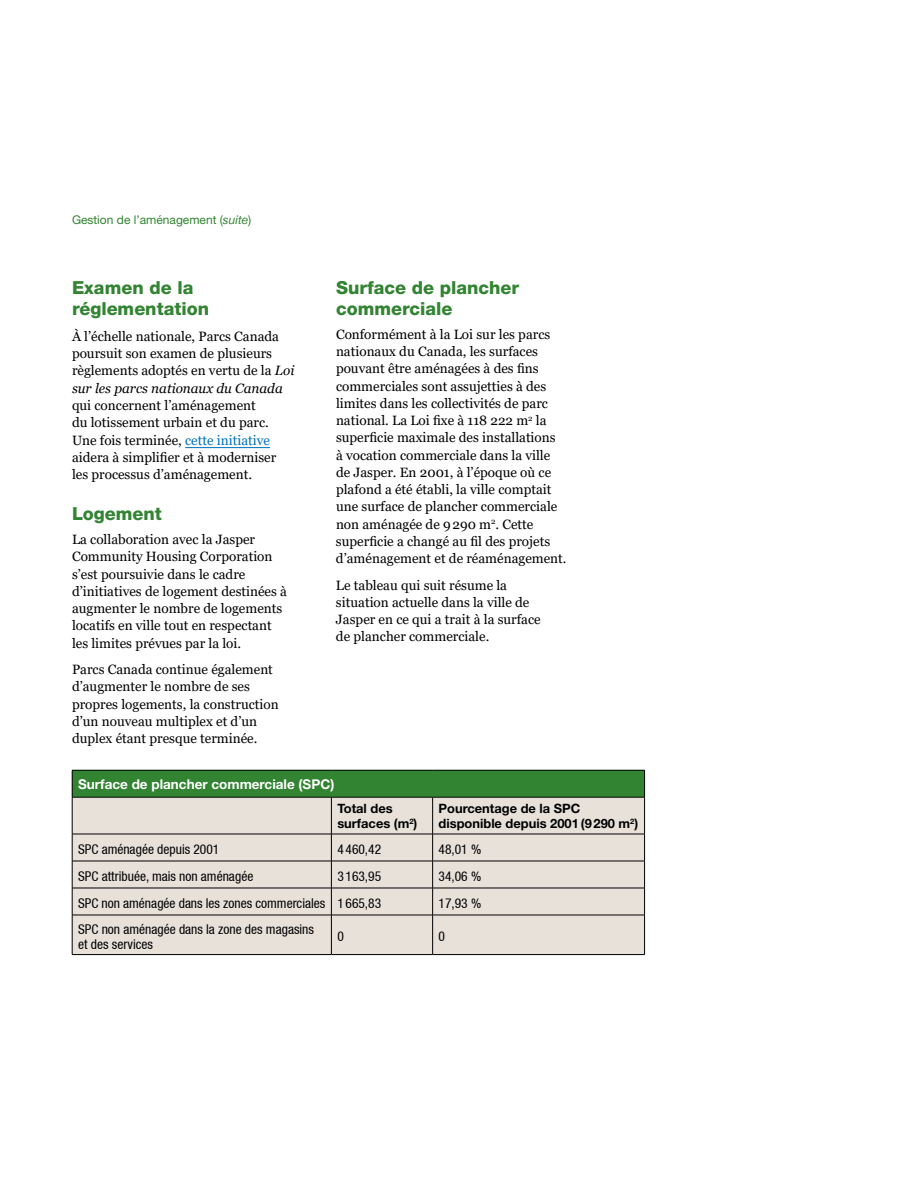
<style>
.page{position:relative;width:918px;height:1188px;background:#fff}
.page>*{position:absolute;margin:0;border:0;box-sizing:border-box;transform-origin:0 0}
.t1{font:800 18px/21px "Helvetica Neue LT Std";color:#328432}
.t2{font:13.5px/17.2px "Georgia";color:#000}
.t3{font:13.5px/15px "Helvetica Neue Condensed";color:#000}
.t4{font:700 13.5px "Helvetica Neue LT Std";color:#fff}
.t5{font:700 12.9px/15px "Helvetica Neue LT Std";color:#000}
.t6{font:12px "Helvetica Neue LT Std";color:#328432}
.s1{font-family:"Helvetica Neue LT";font-style:italic}
.s2{font-style:italic}
.s3{color:#0072bc}
</style>
<div class="page">
<hr style="left:185px;top:447px;width:85px;height:1px;background:#0072bc">
<div style="left:72px;top:770px;width:573px;height:27px;background:#328432"></div>
<div style="left:73px;top:798px;width:571px;height:156px;background:#e7e1da"></div>
<hr style="left:72px;top:770px;width:259px;height:1px;background:#000">
<svg style="left:72px;top:770px;width:1px;height:27px"></svg>
<hr style="left:331px;top:770px;width:102px;height:1px;background:#000">
<hr style="left:433px;top:770px;width:212px;height:1px;background:#000">
<hr style="left:72px;top:797px;width:259px;height:1px;background:#000">
<hr style="left:331px;top:797px;width:102px;height:1px;background:#000">
<svg style="left:644px;top:770px;width:1px;height:27px"></svg>
<hr style="left:433px;top:797px;width:212px;height:1px;background:#000">
<hr style="left:72px;top:797px;width:1px;height:37px;background:#000">
<hr style="left:331px;top:797px;width:1px;height:37px;background:#000">
<hr style="left:432px;top:797px;width:1px;height:37px;background:#000">
<hr style="left:644px;top:797px;width:1px;height:37px;background:#000">
<hr style="left:72px;top:834px;width:259px;height:1px;background:#000">
<hr style="left:331px;top:834px;width:102px;height:1px;background:#000">
<hr style="left:433px;top:834px;width:212px;height:1px;background:#000">
<hr style="left:72px;top:861px;width:259px;height:1px;background:#000">
<hr style="left:331px;top:861px;width:102px;height:1px;background:#000">
<hr style="left:433px;top:861px;width:212px;height:1px;background:#000">
<hr style="left:72px;top:888px;width:259px;height:1px;background:#000">
<svg style="left:72px;top:834px;width:1px;height:81px"></svg>
<hr style="left:331px;top:888px;width:102px;height:1px;background:#000">
<svg style="left:331px;top:834px;width:1px;height:81px"></svg>
<hr style="left:433px;top:888px;width:212px;height:1px;background:#000">
<svg style="left:432px;top:834px;width:1px;height:81px"></svg>
<svg style="left:644px;top:834px;width:1px;height:81px"></svg>
<hr style="left:72px;top:915px;width:259px;height:1px;background:#000">
<hr style="left:72px;top:915px;width:1px;height:39px;background:#000">
<hr style="left:72px;top:954px;width:259px;height:1px;background:#000">
<hr style="left:331px;top:915px;width:102px;height:1px;background:#000">
<hr style="left:331px;top:915px;width:1px;height:39px;background:#000">
<hr style="left:331px;top:954px;width:102px;height:1px;background:#000">
<hr style="left:433px;top:915px;width:212px;height:1px;background:#000">
<hr style="left:432px;top:915px;width:1px;height:39px;background:#000">
<hr style="left:644px;top:915px;width:1px;height:39px;background:#000">
<hr style="left:433px;top:954px;width:212px;height:1px;background:#000">
<p class="t6" style="left:72px;top:212px;width:181px">Gestion de l’aménagement (<span class="s1">suite</span>)</p>
<h1 class="t1" style="left:336px;top:277px;width:185px">Surface de plancher commerciale</h1>
<p class="t2" style="left:336px;top:326px;width:232px">Conformément à la Loi sur les parcs nationaux du Canada, les surfaces pouvant être aménagées à des fins commerciales sont assujetties à des limites dans les collectivités de parc national. La Loi fixe à 118 222 m<sup>2</sup> la superficie maximale des installations<br>à vocation commerciale dans la ville de Jasper. En 2001, à l’époque où ce plafond a été établi, la ville comptait une surface de plancher commerciale non aménagée de 9290 m<sup>2</sup>. Cette superficie a changé au fil des projets d’aménagement et de réaménagement.</p>
<p class="t2" style="left:336px;top:577px;width:206px">Le tableau qui suit résume la situation actuelle dans la ville de<br>Jasper en ce qui a trait à la surface de plancher commerciale.</p>
<h1 class="t1" style="left:72px;top:277px;width:139px">Examen de la réglementation</h1>
<p class="t2" style="left:72px;top:328px;width:224px">À l’échelle nationale, Parcs Canada poursuit son examen de plusieurs règlements adoptés en vertu de la <span class="s2">Loi sur les parcs nationaux du Canada</span></p>
<p class="t2" style="left:72px;top:397px;width:206px">qui concernent l’aménagement<br>du lotissement urbain et du parc.<br>Une fois terminée, <span class="s3">cette initiative </span>aidera à simplifier et à moderniser les processus d’aménagement.</p>
<h1 class="t1" style="left:72px;top:503px;width:91px">Logement</h1>
<p class="t2" style="left:72px;top:531px;width:217px">La collaboration avec la Jasper Community Housing Corporation s’est poursuivie dans le cadre d’initiatives de logement destinées à augmenter le nombre de logements locatifs en ville tout en respectant les limites prévues par la loi.</p>
<p class="t2" style="left:72px;top:661px;width:208px">Parcs Canada continue également d’augmenter le nombre de ses propres logements, la construction d’un nouveau multiplex et d’un duplex étant presque terminée.</p>
<p class="t4" style="left:78px;top:775px;width:258px">Surface de plancher commerciale (SPC)</p>
<p class="t5" style="left:337px;top:801px;width:82px">Total des surfaces (m<sup>2</sup>)</p>
<p class="t5" style="left:439px;top:801px;width:201px">Pourcentage de la SPC disponible depuis 2001 (9290 m<sup>2</sup>)</p>
<p class="t3" style="left:78px;top:841px;width:143px">SPC aménagée depuis 2001</p>
<p class="t3" style="left:337px;top:841px;width:45px">4 460,42</p>
<p class="t3" style="left:439px;top:841px;width:44px">48,01 %</p>
<p class="t3" style="left:78px;top:868px;width:177px">SPC attribuée, mais non aménagée</p>
<p class="t3" style="left:337px;top:868px;width:45px">3 163,95</p>
<p class="t3" style="left:439px;top:868px;width:44px">34,06 %</p>
<p class="t3" style="left:78px;top:895px;width:305px">SPC non aménagée dans les zones commerciales 1 665,83</p>
<p class="t3" style="left:439px;top:895px;width:44px">17,93 %</p>
<p class="t3" style="left:78px;top:921px;width:237px">SPC non aménagée dans la zone des magasins et des services</p>
<p class="t3" style="left:337px;top:929px;width:8px">0</p>
<p class="t3" style="left:439px;top:929px;width:8px">0</p>
</div>
